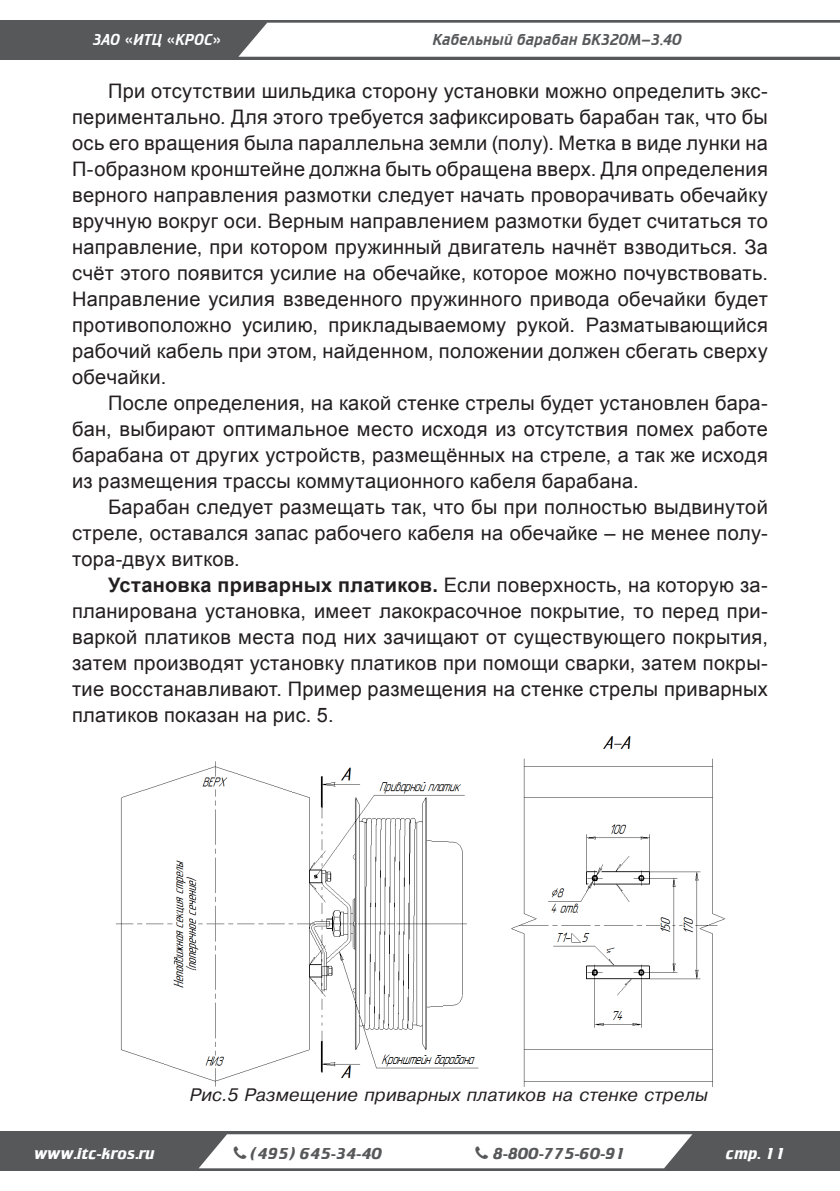
<style>
.page{position:relative;width:840px;height:1191px;background:#fff}
.page>*{position:absolute;margin:0;border:0;box-sizing:border-box;transform-origin:0 0}
.t1{font:20px/26px "Arial";letter-spacing:.015em;color:#231f20;text-align:justify}
.t2{font:18px "Pragmatica Italic Cyrillic";letter-spacing:.01em;color:#231f20}
.t3{font:700 16px "Cricket";color:#57585a}
.t4{font:16px "Cricket";letter-spacing:.005em;color:#57585a}
.t5{font:700 16px "Cricket";color:#fff}
.t6{font:16px "Cricket";letter-spacing:.005em;color:#fff}
.s1{font-weight:700}
</style>
<div class="page">
<div style="left:0;top:20px;width:839px;height:40px;background:#57585a"></div>
<div style="left:238px;top:23px;width:601px;height:34px;background:#fff"></div>
<div style="left:0;top:1131px;width:839px;height:40px;background:#57585a"></div>
<img style="left:115px;top:736px;width:610px;height:350px">
<svg style="left:199px;top:1134px;width:493px;height:34px"></svg>
<p class="t6" style="left:93px;top:31px;width:130px">ЗАО «ИТЦ «КРОС»</p>
<p class="t4" style="left:432px;top:31px;width:250px">Кабельный барабан БК320М-3.40</p>
<p class="t1" style="left:72px;top:78px;width:697px;text-indent:36px">При отсутствии шильдика сторону установки можно определить экс&shy;периментально. Для этого требуется зафиксировать барабан так, что бы ось его вращения была параллельна земли (полу). Метка в виде лунки на П-образном кронштейне должна быть обращена вверх. Для определения верного направления размотки следует начать проворачивать обечайку вручную вокруг оси. Верным направлением размотки будет считаться то направление, при котором пружинный двигатель начнёт взводиться. За счёт этого появится усилие на обечайке, которое можно почувствовать.<br>Направление усилия взведенного пружинного привода обечайки будет противоположно усилию, прикладываемому рукой. Разматывающийся рабочий кабель при этом, найденном, положении должен сбегать сверху обечайки.</p>
<p class="t1" style="left:72px;top:390px;width:697px;text-indent:36px">После определения, на какой стенке стрелы будет установлен бара&shy;бан, выбирают оптимальное место исходя из отсутствия помех работе барабана от других устройств, размещённых на стреле, а так же исходя из размещения трассы коммутационного кабеля барабана.</p>
<p class="t1" style="left:72px;top:494px;width:697px;text-indent:36px">Барабан следует размещать так, что бы при полностью выдвинутой стреле, оставался запас рабочего кабеля на обечайке – не менее полу&shy;тора-двух витков.</p>
<p class="t1" style="left:72px;top:572px;width:697px;text-indent:36px"><span class="s1">Установка приварных платиков.</span> Если поверхность, на которую за&shy;планирована установка, имеет лакокрасочное покрытие, то перед при&shy;варкой платиков места под них зачищают от существующего покрытия, затем производят установку платиков при помощи сварки, затем покры&shy;тие восстанавливают. Пример размещения на стенке стрелы приварных платиков показан на рис. 5.</p>
<p class="t2" style="left:190px;top:1085px;width:519px">Рис.5 Размещение приварных платиков на стенке стрелы</p>
<p class="t5" style="left:35px;top:1145px;width:122px">www.itc-kros.ru</p>
<p class="t3" style="left:251px;top:1145px;width:133px">(495) 645-34-40</p>
<p class="t3" style="left:492px;top:1145px;width:135px">8-800-775-60-91</p>
<p class="t5" style="left:725px;top:1145px;width:61px">стр. 11</p>
</div>
